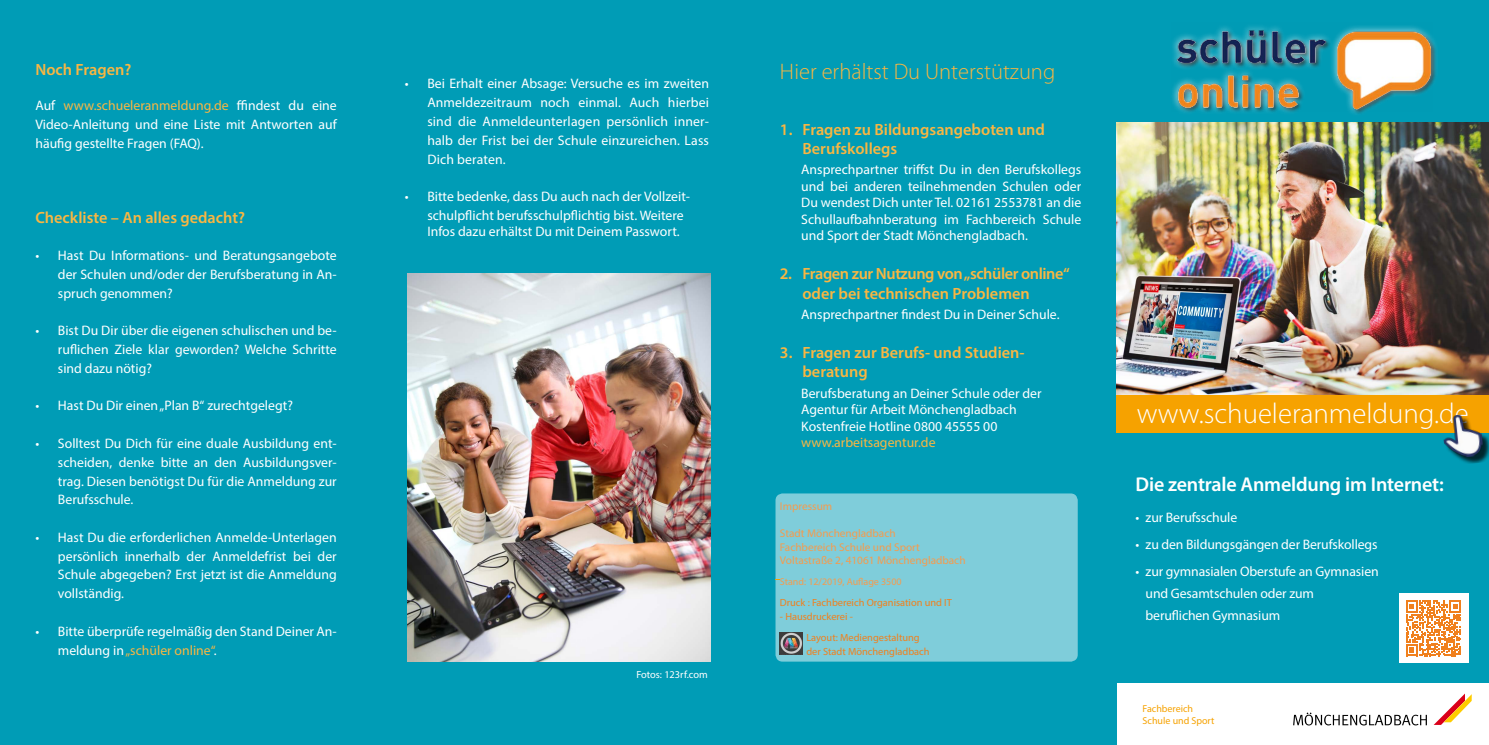
<style>
.page{position:relative;width:1489px;height:745px;background:#fff}
.page>*{position:absolute;margin:0;border:0;box-sizing:border-box;transform-origin:0 0}
.t1{font:300 28.75px "Myriad Pro";color:#fff}
.t2{font:300 22.5px "Myriad Pro";color:#fab642}
.t3{font:600 20px "Myriad Pro";letter-spacing:-.01em;color:#fff}
.t4{font:600 16.25px/19.5px "Myriad Pro";color:#fab642}
.t5{font:600 16.25px/19.5px "Myriad Pro";letter-spacing:-.025em;color:#fab642}
.t6{font:13.75px/18.8px "Myriad Pro";color:#fff;text-align:justify}
.t7{font:13.75px "Myriad Pro";color:#fab642}
.t8{font:11.25px/13.5px "Myriad Pro";color:#f59b4d}
.t9{font:10.38px/21px "Myriad Pro";color:#f0801d}
.t10{font:10.38px "Myriad Pro";color:#fff}
.t11{font:10px "Myriad Pro";color:#f59b4d}
.t12{font:10px/12px "Myriad Pro";color:#f6a200}
.s1{color:#fab642}
</style>
<div class="page">
<div style="left:1116px;top:0;width:372px;height:682px;background:#009cb6"></div>
<div style="left:0;top:0;width:1116px;height:744px;background:#009cb6"></div>
<div style="left:775px;top:493px;width:302px;height:168px;background:#7fcdda;border-radius:7px"></div>
<img style="left:1116px;top:122px;width:372px;height:272px">
<div style="left:1116px;top:394px;width:372px;height:38px;background:#f6a200"></div>
<div style="left:1445px;top:416px;width:43px;height:49px;background:#000;opacity:.75"></div>
<img style="left:1440px;top:414px;width:43px;height:45px">
<img style="left:780px;top:632px;width:22px;height:22px">
<img style="left:407px;top:273px;width:304px;height:388px">
<div style="left:1398px;top:593px;width:69px;height:69px;background:#fff"></div>
<svg style="left:1406px;top:600px;width:55px;height:56px"></svg>
<div style="left:1169px;top:23px;width:269px;height:94px;background:#fff;opacity:.75"></div>
<img style="left:1170px;top:23px;width:262px;height:88px">
<svg style="left:1434px;top:693px;width:37px;height:31px"></svg>
<svg style="left:1293px;top:712px;width:133px;height:13px"></svg>
<p class="t4" style="left:35px;top:59px;width:97px">Noch Fragen?</p>
<p class="t6" style="left:35px;top:96px;width:303px">Auf <span class="s1">www.schueleranmeldung.de</span> ffindest du eine Video-Anleitung und eine Liste mit Antworten auf häufig gestellte Fragen (FAQ).</p>
<p class="t4" style="left:35px;top:207px;width:211px">Checkliste – An alles gedacht?</p>
<p class="t6" style="left:58px;top:246px;width:280px;text-indent:-22px">• Hast Du Informations- und Beratungsangebote der Schulen und/oder der Berufsberatung in An&shy;spruch genommen?</p>
<p class="t6" style="left:58px;top:321px;width:280px;text-indent:-22px">• Bist Du Dir über die eigenen schulischen und be&shy;ruflichen Ziele klar geworden? Welche Schritte sind dazu nötig?</p>
<p class="t6" style="left:35px;top:396px;width:259px">• Hast Du Dir einen „Plan B“ zurechtgelegt?</p>
<p class="t6" style="left:58px;top:433px;width:280px;text-indent:-22px">• Solltest Du Dich für eine duale Ausbildung ent&shy;scheiden, denke bitte an den Ausbildungsver&shy;trag. Diesen benötigst Du für die Anmeldung zur Berufsschule.</p>
<p class="t6" style="left:58px;top:527px;width:280px;text-indent:-22px">• Hast Du die erforderlichen Anmelde-Unterlagen persönlich innerhalb der Anmeldefrist bei der Schule abgegeben? Erst jetzt ist die Anmeldung vollständig.</p>
<p class="t6" style="left:58px;top:621px;width:280px;text-indent:-22px">• Bitte überprüfe regelmäßig den Stand Deiner An&shy;meldung in <span class="s1">„schüler online“</span>.</p>
<p class="t6" style="left:427px;top:74px;width:283px;text-indent:-22px">• Bei Erhalt einer Absage: Versuche es im zweiten Anmeldezeitraum noch einmal. Auch hierbei sind die Anmeldeunterlagen persönlich inner&shy;halb der Frist bei der Schule einzureichen. Lass Dich beraten.</p>
<p class="t6" style="left:427px;top:187px;width:264px;text-indent:-22px">• Bitte bedenke, dass Du auch nach der Vollzeit&shy;schulpflicht berufsschulpflichtig bist. Weitere</p>
<p class="t6" style="left:427px;top:222px;width:254px">Infos dazu erhältst Du mit Deinem Passwort.</p>
<p class="t10" style="left:636px;top:667px;width:73px">Fotos: 123rf.com</p>
<h2 class="t2" style="left:780px;top:58px;width:277px">Hier erhältst Du Unterstützung</h2>
<p class="t4" style="left:802px;top:119px;width:244px;text-indent:-23px">1. Fragen zu Bildungsangeboten und<br>Berufskollegs</p>
<p class="t6" style="left:801px;top:161px;width:281px;line-height:16.5px">Ansprechpartner triffst Du in den Berufskollegs und bei anderen teilnehmenden Schulen oder Du wendest Dich unter Tel. 02161 2553781 an die Schullaufbahnberatung im Fachbereich Schule und Sport der Stadt Mönchengladbach.</p>
<p class="t5" style="left:802px;top:263px;width:269px;text-indent:-23px">2. Fragen zur Nutzung von „schüler online“ oder bei technischen Problemen</p>
<p class="t6" style="left:801px;top:304px;width:260px">Ansprechpartner findest Du in Deiner Schule.</p>
<p class="t4" style="left:802px;top:342px;width:224px;text-indent:-23px">3. Fragen zur Berufs- und Studien&shy;beratung</p>
<p class="t6" style="left:801px;top:384px;width:242px;line-height:16.5px;text-align:left">Berufsberatung an Deiner Schule oder der<br>Agentur für Arbeit Mönchengladbach<br>Kostenfreie Hotline 0800 45555 00</p>
<p class="t7" style="left:801px;top:433px;width:136px">www.arbeitsagentur.de</p>
<p class="t8" style="left:780px;top:499px;width:54px">Impressum</p>
<p class="t8" style="left:780px;top:526px;width:187px">Stadt Mönchengladbach<br>Fachbereich Schule und Sport<br>Voltastraße 2, 41061 Mönchengladbach</p>
<p class="t11" style="left:780px;top:575px;width:123px">Stand: 12/2019, Auflage 3500</p>
<p class="t9" style="left:780px;top:591px;width:173px">Druck : Fachbereich Organisation und IT</p>
<p class="t9" style="left:806px;top:605px;width:115px;text-indent:-26px">- Hausdruckerei -<br>Layout: Mediengestaltung</p>
<p class="t9" style="left:806px;top:640px;width:125px">der Stadt Mönchengladbach</p>
<h1 class="t1" style="left:1136px;top:395px;width:333px">www.schueleranmeldung.de</h1>
<h3 class="t3" style="left:1135px;top:471px;width:310px">Die zentrale Anmeldung im Internet:</h3>
<p class="t6" style="left:1135px;top:507px;width:103px">• zur Berufsschule</p>
<p class="t6" style="left:1135px;top:534px;width:243px">• zu den Bildungsgängen der Berufskollegs</p>
<p class="t6" style="left:1145px;top:560px;width:234px;line-height:21.9px;text-align:left;text-indent:-10px">• zur gymnasialen Oberstufe an Gymnasien und Gesamtschulen oder zum beruflichen Gymnasium</p>
<p class="t12" style="left:1142px;top:702px;width:73px">Fachbereich<br>Schule und Sport</p>
</div>
